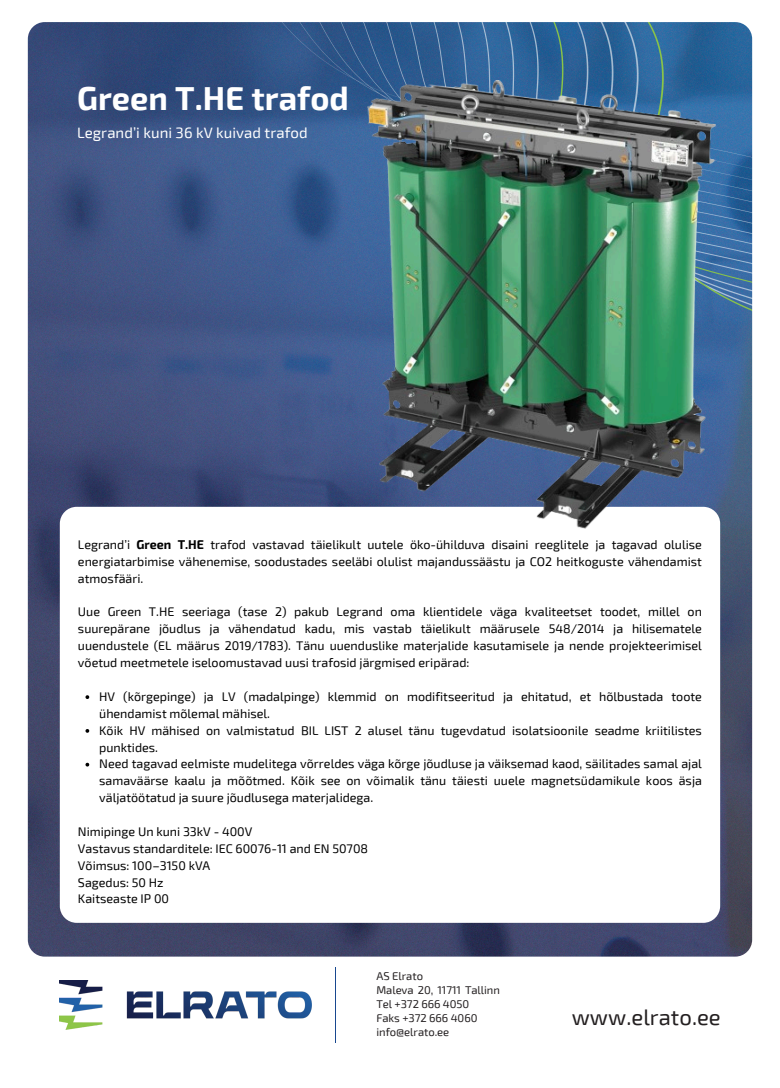
<style>
.page{position:relative;width:780px;height:1088px;background:#fff}
.page>*{position:absolute;margin:0;border:0;box-sizing:border-box;transform-origin:0 0}
.t1{font:700 32.5px "Exo 2";letter-spacing:.005em;color:#fff}
.t2{font:22px "Exo 2";color:#231f20}
.t3{font:15px "Exo 2";letter-spacing:.005em;color:#fff}
.t4{font:12.5px/16.9px "Exo 2";color:#000;text-align:justify}
.t5{font:11.25px/14px "Exo 2";letter-spacing:-.005em;color:#231f20}
.s1{font-weight:700}
</style>
<div class="page">
<hr style="left:336px;top:967px;width:1px;height:76px;background:#18488f">
<img style="left:28px;top:22px;width:724px;height:934px;border-radius:17px">
<div style="left:60px;top:507px;width:660px;height:415px;background:#fff;border-radius:17px"></div>
<img style="left:317px;top:80px;width:436px;height:449px">
<svg style="left:85px;top:695px;width:4px;height:4px"></svg>
<svg style="left:85px;top:729px;width:4px;height:3px"></svg>
<svg style="left:85px;top:762px;width:4px;height:4px"></svg>
<img style="left:60px;top:980px;width:251px;height:49px">
<h3 class="t1" style="left:77px;top:77px;width:273px">Green T.HE trafod</h3>
<p class="t3" style="left:77px;top:123px;width:232px">Legrand’i kuni 36 kV kuivad trafod</p>
<p class="t4" style="left:78px;top:535px;width:625px">Legrand’i <span class="s1">Green T.HE</span> trafod vastavad täielikult uutele öko-ühilduva disaini reeglitele ja tagavad olulise energiatarbimise vähenemise, soodustades seeläbi olulist majandussäästu ja CO2 heitkoguste vähendamist atmosfääri.</p>
<p class="t4" style="left:78px;top:603px;width:625px">Uue Green T.HE seeriaga (tase 2) pakub Legrand oma klientidele väga kvaliteetset toodet, millel on suurepärane jõudlus ja vähendatud kadu, mis vastab täielikult määrusele 548/2014 ja hilisematele uuendustele (EL määrus 2019/1783). Tänu uuenduslike materjalide kasutamisele ja nende projekteerimisel võetud meetmetele iseloomustavad uusi trafosid järgmised eripärad:</p>
<p class="t4" style="left:99px;top:687px;width:604px">HV (kõrgepinge) ja LV (madalpinge) klemmid on modifitseeritud ja ehitatud, et hõlbustada toote ühendamist mõlemal mähisel.</p>
<p class="t4" style="left:99px;top:721px;width:604px">Kõik HV mähised on valmistatud BIL LIST 2 alusel tänu tugevdatud isolatsioonile seadme kriitilistes punktides.</p>
<p class="t4" style="left:99px;top:755px;width:604px">Need tagavad eelmiste mudelitega võrreldes väga kõrge jõudluse ja väiksemad kaod, säilitades samal ajal samaväärse kaalu ja mõõtmed. Kõik see on võimalik tänu täiesti uuele magnetsüdamikule koos äsja väljatöötatud ja suure jõudlusega materjalidega.</p>
<p class="t4" style="left:78px;top:822px;width:176px">Nimipinge Un kuni 33kV - 400V</p>
<p class="t4" style="left:78px;top:839px;width:292px">Vastavus standarditele: IEC 60076-11 and EN 50708</p>
<p class="t4" style="left:78px;top:856px;width:134px">Võimsus: 100–3150 kVA</p>
<p class="t4" style="left:78px;top:873px;width:87px">Sagedus: 50 Hz</p>
<p class="t4" style="left:78px;top:890px;width:93px">Kaitseaste IP 00</p>
<p class="t5" style="left:377px;top:968px;width:48px">AS Elrato</p>
<p class="t5" style="left:377px;top:982px;width:125px">Maleva 20, 11711 Tallinn<br>Tel +372 666 4050</p>
<p class="t5" style="left:377px;top:1010px;width:103px">Faks +372 666 4060 info@elrato.ee</p>
<p class="t2" style="left:572px;top:1003px;width:151px">www.elrato.ee</p>
</div>
